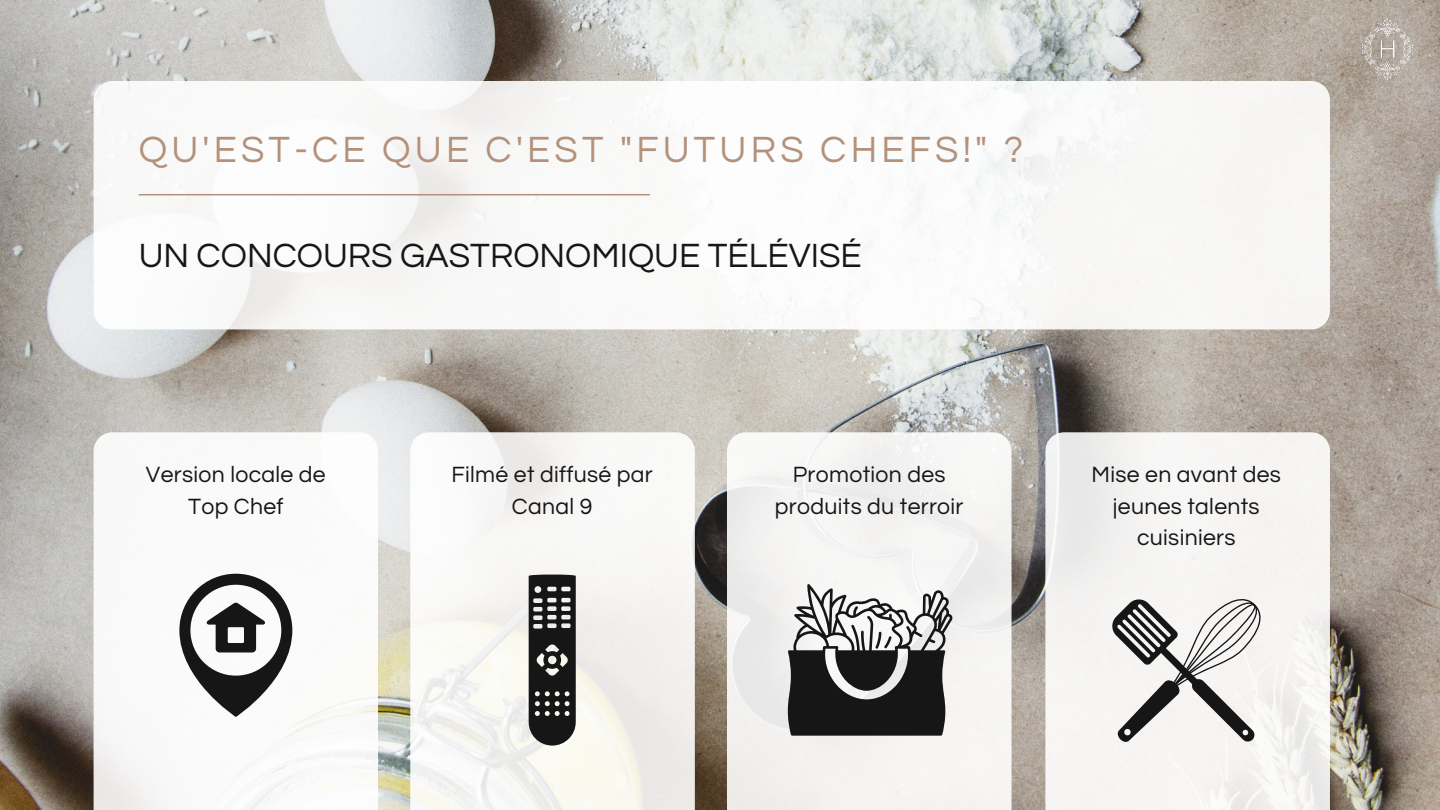
<style>
.page{position:relative;width:1440px;height:810px;background:#fff}
.page>*{position:absolute;margin:0;border:0;box-sizing:border-box;transform-origin:0 0}
.t1{font:38px "Questrial";letter-spacing:.11em;color:#b3917b}
.t2{font:35px "Questrial";color:#171616}
.t3{font:23px/31.5px "Questrial";letter-spacing:.015em;color:#171616;text-align:center}
</style>
<div class="page">
<img style="left:0;top:0;width:1440px;height:810px">
<svg style="left:94px;top:81px;width:1236px;height:248px"></svg>
<div style="left:1045px;top:432px;width:285px;height:378px;background:#f6f5f3"></div>
<svg style="left:1112px;top:599px;width:149px;height:143px"></svg>
<div style="left:410px;top:432px;width:285px;height:378px;background:linear-gradient(to right,#f8f8f6,#f3f1ee)"></div>
<svg style="left:529px;top:574px;width:47px;height:172px;background:#3f3e3d"></svg>
<div style="left:727px;top:432px;width:285px;height:378px;background:#f4f3f2"></div>
<svg style="left:787px;top:584px;width:166px;height:151px"></svg>
<div style="left:94px;top:432px;width:284px;height:378px;background:#fff"></div>
<svg style="left:179px;top:574px;width:113px;height:143px"></svg>
<hr style="left:139px;top:194px;width:511px;height:1px;background:#b3917b">
<img style="left:1359px;top:18px;width:56px;height:63px">
<p class="t1" style="left:139px;top:131px;width:886px">QU'EST-CE QUE C'EST "FUTURS CHEFS!" ?</p>
<p class="t2" style="left:139px;top:238px;width:725px">UN CONCOURS GASTRONOMIQUE TÉLÉVISÉ</p>
<h1 class="t3" style="left:146px;top:459px;width:181px">Version locale de<br>Top Chef</h1>
<h1 class="t3" style="left:452px;top:459px;width:203px">Filmé et diffusé par<br>Canal 9</h1>
<p class="t3" style="left:775px;top:459px;width:190px">Promotion des produits du terroir</p>
<p class="t3" style="left:1092px;top:459px;width:191px">Mise en avant des jeunes talents cuisiniers</p>
</div>
